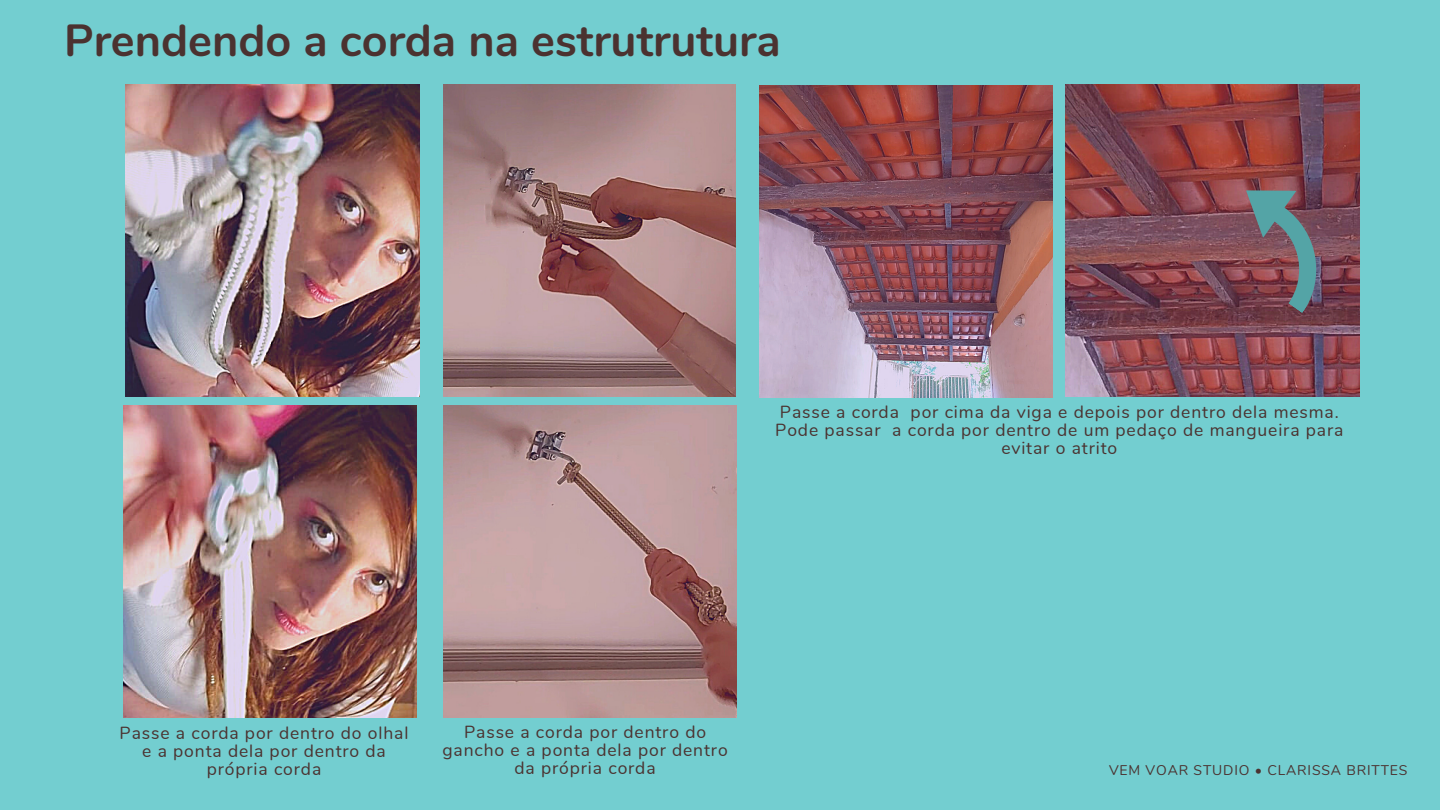
<style>
.page{position:relative;width:1440px;height:810px;background:#73ced0}
.page>*{position:absolute;margin:0;border:0;box-sizing:border-box;transform-origin:0 0}
.t1{font:700 45px "Nunito";color:#4b3230}
.t2{font:17.5px/18px "Nunito";letter-spacing:.05em;color:#4b3230;text-align:center}
.t3{font:14px "Nunito";letter-spacing:.06em;color:#4b3230}
</style>
<div class="page">
<img style="left:126px;top:84px;width:293px;height:312px">
<img style="left:124px;top:405px;width:293px;height:312px">
<img style="left:443px;top:85px;width:293px;height:312px">
<img style="left:443px;top:406px;width:293px;height:312px">
<img style="left:760px;top:86px;width:292px;height:312px">
<img style="left:1066px;top:84px;width:293px;height:312px">
<svg style="left:1207px;top:167px;width:151px;height:146px;background:#79535c"></svg>
<h1 class="t1" style="left:64px;top:11px;width:718px">Prendendo a corda na estrutrutura</h1>
<p class="t2" style="left:775px;top:403px;width:570px">Passe a corda por cima da viga e depois por dentro dela mesma.<br>Pode passar a corda por dentro de um pedaço de mangueira para evitar o atrito</p>
<p class="t2" style="left:120px;top:724px;width:290px">Passe a corda por dentro do olhal e a ponta dela por dentro da própria corda</p>
<p class="t2" style="left:442px;top:723px;width:287px">Passe a corda por dentro do gancho e a ponta dela por dentro da própria corda</p>
<p class="t3" style="left:1109px;top:761px;width:300px">VEM VOAR STUDIO • CLARISSA BRITTES</p>
</div>
